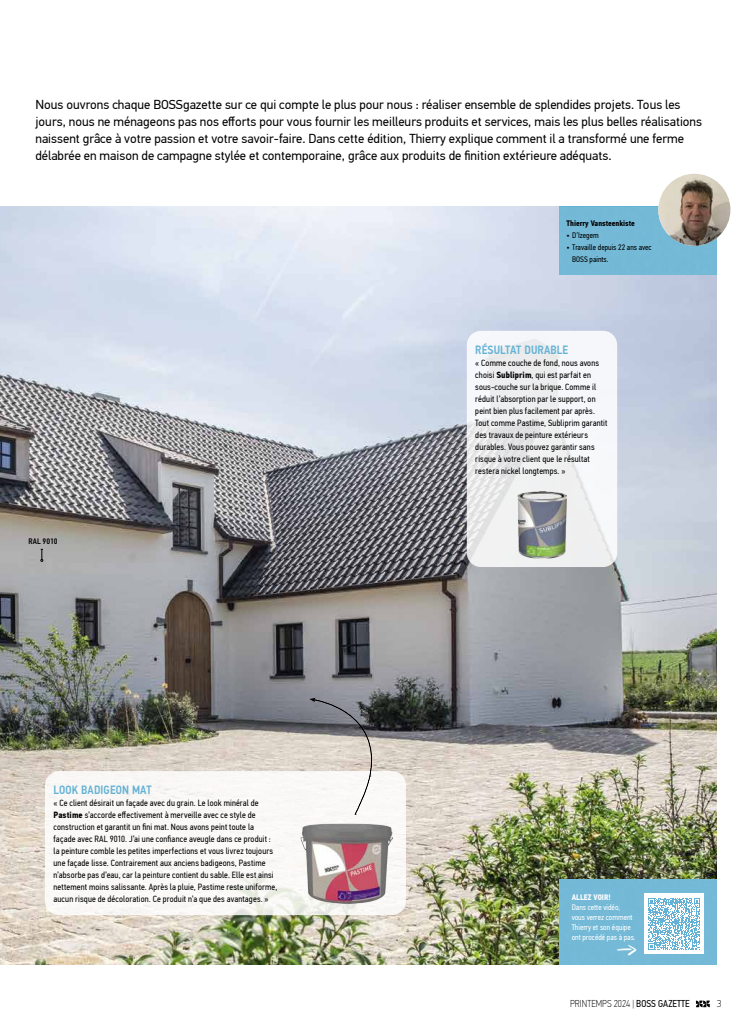
<style>
.page{position:relative;width:752px;height:1035px;background:#fff}
.page>*{position:absolute;margin:0;border:0;box-sizing:border-box;transform-origin:0 0}
.t1{font:33.5px "Smoothy";color:#fff}
.t2{font:13px/17px "PF Din Text Pro";color:#000}
.t3{font:500 12px "PF Din Text Cond Pro";letter-spacing:.01em;color:#63b2d5}
.t4{font:100 10px "PF Din Text Cond Pro";letter-spacing:.005em;color:#000}
.t5{font:100 10px "PFDIN Display Pro";color:#000}
.t6{font:9px/12px "PF Din Text Cond Pro";letter-spacing:.015em;color:#000}
.t7{font:8px/10px "PF Din Text Cond Pro";color:#fff}
.t8{font:8px/12px "PF Din Text Cond Pro";color:#000}
.t9{font:700 8px "PF Din Text Cond Pro";color:#000}
.t10{font:700 8px "PF Din Text Cond Pro";color:#fff}
.t11{font:500 8px "PF Din Text Cond Pro";color:#000}
.s1{font-weight:700}
.s2{font-weight:400}
</style>
<div class="page">
<img style="left:0;top:207px;width:716px;height:757px">
<img style="left:558px;top:879px;width:5px;height:85px">
<svg style="left:695px;top:1000px;width:14px;height:7px"></svg>
<div style="left:558px;top:207px;width:158px;height:67px;background:#74b9d7"></div>
<img style="left:658px;top:174px;width:72px;height:72px;border-radius:36px">
<div style="left:45px;top:771px;width:361px;height:144px;background:#faf8f7;border-radius:14px"></div>
<svg style="left:466px;top:331px;width:151px;height:236px;fill:#f1f1f2"></svg>
<svg style="left:41px;top:549px;width:2px;height:12px"></svg>
<img style="left:517px;top:491px;width:49px;height:67px">
<img style="left:301px;top:823px;width:91px;height:80px">
<svg style="left:309px;top:698px;width:73px;height:117px"></svg>
<div style="left:563px;top:879px;width:153px;height:85px;background:#74b9d7"></div>
<div style="left:644px;top:893px;width:59px;height:60px;background:#fff"></div>
<svg style="left:648px;top:898px;width:51px;height:52px"></svg>
<p class="t2" style="left:35px;top:96px;width:667px">Nous ouvrons chaque BOSSgazette sur ce qui compte le plus pour nous : réaliser ensemble de splendides projets. Tous les jours, nous ne ménageons pas nos efforts pour vous fournir les meilleurs produits et services, mais les plus belles réalisations naissent grâce à votre passion et votre savoir-faire. Dans cette édition, Thierry explique comment il a transformé une ferme délabrée en maison de campagne stylée et contemporaine, grâce aux produits de finition extérieure adéquats.</p>
<p class="t9" style="left:566px;top:219px;width:70px">Thierry Vansteenkiste</p>
<p class="t8" style="left:566px;top:230px;width:34px">• D’Izegem</p>
<p class="t8" style="left:572px;top:242px;width:81px;text-indent:-6px">• Travaille depuis 22 ans avec<br>BOSS paints.</p>
<p class="t11" style="left:29px;top:537px;width:30px">RAL 9010</p>
<h3 class="t3" style="left:53px;top:782px;width:99px">LOOK BADIGEON MAT</h3>
<p class="t6" style="left:53px;top:796px;width:225px">« Ce client désirait un façade avec du grain. Le look minéral de <span class="s1">Pastime</span> s’accorde effectivement à merveille avec ce style de construction et garantit un fini mat. Nous avons peint toute la façade avec RAL 9010. J’ai une confiance aveugle dans ce produit : la peinture comble les petites imperfections et vous livrez toujours une façade lisse. Contrairement aux anciens badigeons, Pastime n’absorbe pas d’eau, car la peinture contient du sable. Elle est ainsi nettement moins salissante. Après la pluie, Pastime reste uniforme, aucun risque de décoloration. Ce produit n’a que des avantages. »</p>
<h3 class="t3" style="left:475px;top:343px;width:94px">RÉSULTAT DURABLE</h3>
<p class="t6" style="left:475px;top:357px;width:134px">« Comme couche de fond, nous avons choisi <span class="s1">Subliprim</span>, qui est parfait en sous-couche sur la brique. Comme il réduit l’absorption par le support, on peint bien plus facilement par après.<br>Tout comme Pastime, Subliprim garantit des travaux de peinture extérieurs durables. Vous pouvez garantir sans risque à votre client que le résultat restera nickel longtemps. »</p>
<p class="t10" style="left:571px;top:892px;width:41px">ALLEZ VOIR!</p>
<p class="t7" style="left:571px;top:902px;width:65px">Dans cette vidéo,<br>vous verrez comment<br>Thierry et son équipe ont procédé pas à pas.</p>
<h1 class="t1" style="left:617px;top:912px;width:22px">_<sub>&gt;</sub></h1>
<p class="t4" style="left:569px;top:998px;width:121px">PRINTEMPS 2024 | <span class="s2">BOSS GAZETTE</span></p>
<p class="t5" style="left:716px;top:998px;width:6px">3</p>
</div>
